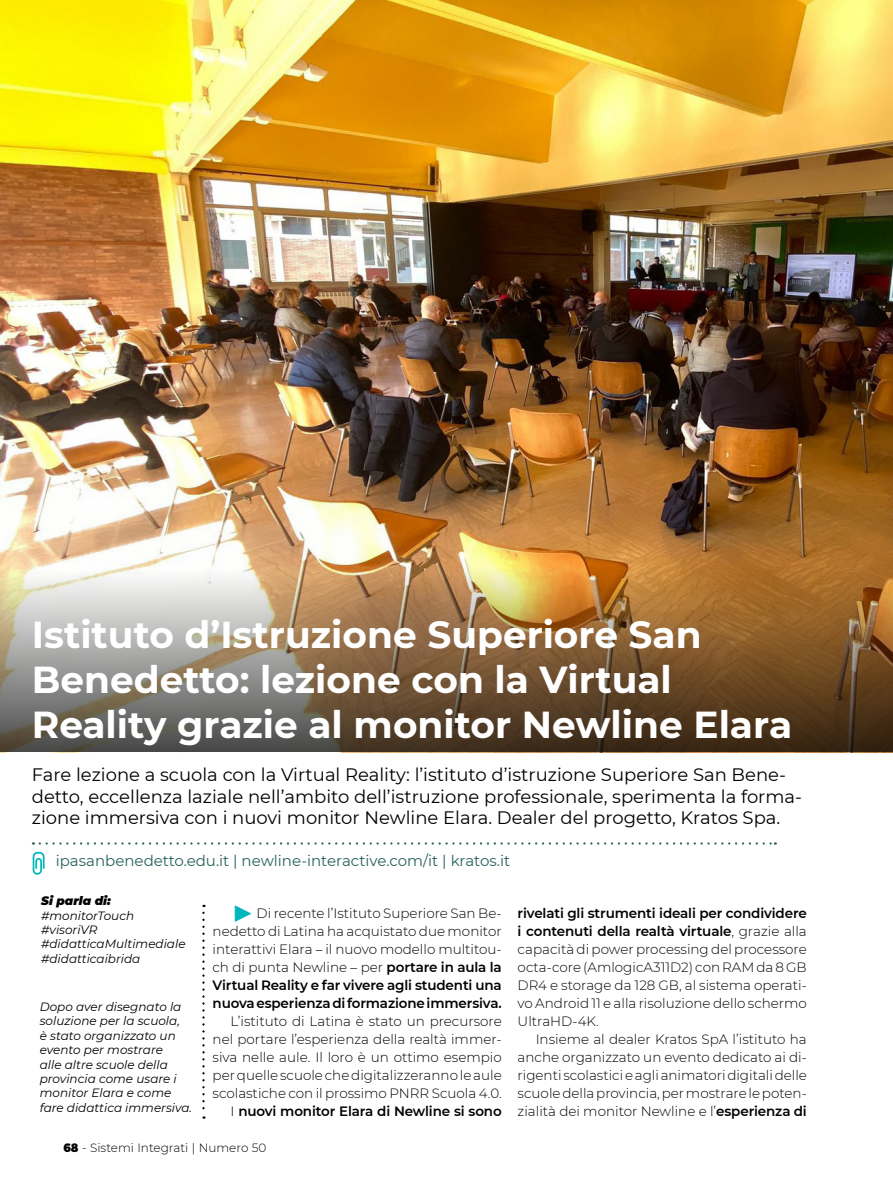
<style>
.page{position:relative;width:893px;height:1191px;background:#fff}
.page>*{position:absolute;margin:0;border:0;box-sizing:border-box;transform-origin:0 0}
.Testo{font:300 39px "Montserrat";color:#00b6bd}
.Titolo{font:700 37.5px/45px "Montserrat";color:#fff}
.Sottotitolo{font:18px/21.6px "Montserrat";color:#000}
.Keywords{font:15px "Montserrat";color:#29625c}
.Testo-2{font:300 13.5px/18px "Montserrat";color:#000;text-align:justify}
.Testo-3{font:600 13.5px "Montserrat";letter-spacing:-.01em;color:#000}
.Caption_Testo_NERO{font:italic 12px/14.4px "Montserrat";color:#000}
.t1{font:300 12px "Montserrat";color:#000}
.Caption_Testo_NERO-2{font:italic 900 12px "Montserrat";color:#000}
.s1{font-weight:600}
.s2{font-weight:300}
.s3{font-weight:900}
</style>
<div class="page">
<img style="left:0;top:0;width:893px;height:450px">
<svg style="left:202px;top:904px;width:3px;height:214px"></svg>
<img style="left:0;top:450px;width:893px;height:302px">
<svg style="left:40px;top:842px;width:736px;height:2px"></svg>
<svg style="left:33px;top:852px;width:12px;height:22px"></svg>
<p class="Titolo" style="left:32px;top:610px;width:762px">Istituto d’Istruzione Superiore San<br>Benedetto: lezione con la Virtual<br>Reality grazie al monitor Newline Elara</p>
<p class="Sottotitolo" style="left:32px;top:763px;width:772px">Fare lezione a scuola con la Virtual Reality: l’istituto d’istruzione Superiore San Bene&shy;detto, eccellenza laziale nell’ambito dell’istruzione professionale, sperimenta la forma&shy;zione immersiva con i nuovi monitor Newline Elara. Dealer del progetto, Kratos Spa.</p>
<p class="Keywords" style="left:56px;top:850px;width:456px">ipasanbenedetto.edu.it | newline-interactive.com/it | kratos.it</p>
<p class="Caption_Testo_NERO-2" style="left:41px;top:892px;width:71px">Si parla di:</p>
<p class="Caption_Testo_NERO" style="left:41px;top:907px;width:95px">#monitorTouch</p>
<p class="Caption_Testo_NERO" style="left:41px;top:922px;width:58px">#visoriVR</p>
<p class="Caption_Testo_NERO" style="left:41px;top:936px;width:146px">#didatticaMultimediale</p>
<p class="Caption_Testo_NERO" style="left:41px;top:951px;width:101px">#didatticaibrida</p>
<p class="Caption_Testo_NERO" style="left:40px;top:999px;width:154px">Dopo aver disegnato la soluzione per la scuola,<br>è stato organizzato un evento per mostrare<br>alle altre scuole della provincia come usare i monitor Elara e come fare didattica immersiva.</p>
<p class="Testo" style="left:231px;top:884px;width:25px">▶</p>
<p class="Testo-2" style="left:213px;top:904px;width:291px;text-indent:44px">Di recente l’Istituto Superiore San Be&shy;nedetto di Latina ha acquistato due monitor interattivi Elara – il nuovo modello multitou&shy;ch di punta Newline – per <span class="s1">portare in aula la Virtual Reality e far vivere agli studenti una nuova esperienza di formazione immersiva.</span></p>
<p class="Testo-2" style="left:213px;top:1012px;width:291px;text-indent:18px">L’istituto di Latina è stato un precursore nel portare l’esperienza della realtà immer&shy;siva nelle aule. Il loro è un ottimo esempio per quelle scuole che digitalizzeranno le aule scolastiche con il prossimo PNRR Scuola 4.0.</p>
<p class="Testo-3" style="left:231px;top:1102px;width:273px"><span class="s2">I</span> nuovi monitor Elara di Newline si sono</p>
<p class="t1" style="left:64px;top:1140px;width:204px"><span class="s3">68</span> - Sistemi Integrati | Numero 50</p>
<p class="Testo-2" style="left:518px;top:904px;width:291px"><span class="s1">rivelati gli strumenti ideali per condividere i contenuti della realtà virtuale</span>, grazie alla capacità di power processing del processore octa-core (AmlogicA311D2) con RAM da 8 GB DR4 e storage da 128 GB, al sistema operati&shy;vo Android 11 e alla risoluzione dello schermo UltraHD-4K.</p>
<p class="Testo-2" style="left:518px;top:1030px;width:291px;text-indent:18px">Insieme al dealer Kratos SpA l’istituto ha anche organizzato un evento dedicato ai di&shy;rigenti scolastici e agli animatori digitali delle scuole della provincia, per mostrare le poten&shy;zialità dei monitor Newline e l’<span class="s1">esperienza di</span></p>
</div>
